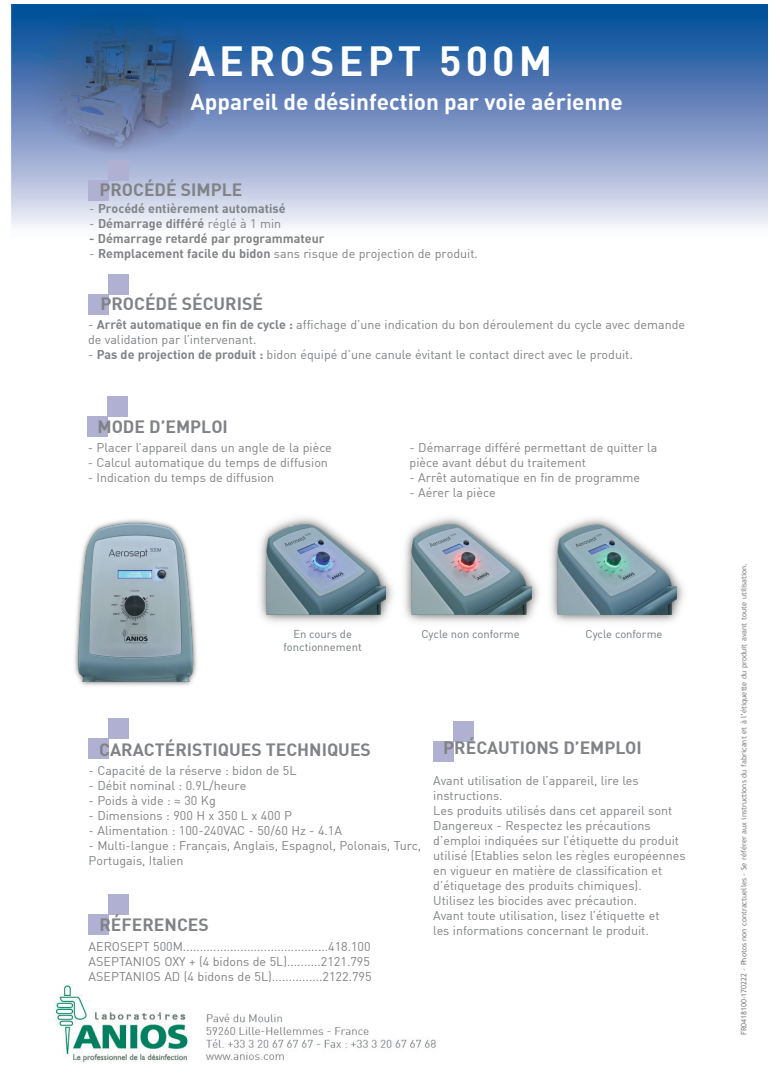
<style>
.page{position:relative;width:780px;height:1088px;background:#fff}
.page>*{position:absolute;margin:0;border:0;box-sizing:border-box;transform-origin:0 0}
.t1{font:700 41.25px "DIN";letter-spacing:.1em;color:#fff}
.t2{font:700 22.5px "DIN";color:#fff}
.t3{font:700 17.5px "DIN";color:#808285}
.t4{font:12.5px/15px "DIN";color:#808285}
.t5{font:700 12.5px "DIN";color:#808285}
.t6{font:11.25px/13.5px "DIN";color:#737a7e;text-align:center}
.t7{font:7.5px "Trebuchet MS";color:#808285}
.s1{font-weight:400}
.s2{font-weight:700}
.s3{font-size:13.75px}
</style>
<div class="page">
<img style="left:11px;top:5px;width:756px;height:1057px">
<div style="left:88px;top:180px;width:21px;height:20px;background:#afb0d2"></div>
<div style="left:109px;top:160px;width:20px;height:20px;background:#afb0d2"></div>
<div style="left:88px;top:417px;width:20px;height:20px;background:#afb0d2"></div>
<div style="left:108px;top:397px;width:20px;height:20px;background:#afb0d2"></div>
<div style="left:89px;top:914px;width:20px;height:20px;background:#afb0d2"></div>
<div style="left:109px;top:894px;width:20px;height:20px;background:#afb0d2"></div>
<div style="left:89px;top:294px;width:20px;height:20px;background:#afb0d2"></div>
<div style="left:109px;top:274px;width:20px;height:20px;background:#afb0d2"></div>
<div style="left:433px;top:741px;width:20px;height:20px;background:#afb0d2"></div>
<div style="left:453px;top:721px;width:20px;height:20px;background:#afb0d2"></div>
<div style="left:88px;top:738px;width:20px;height:20px;background:#afb0d2"></div>
<div style="left:108px;top:718px;width:20px;height:20px;background:#afb0d2"></div>
<img style="left:63px;top:508px;width:147px;height:181px">
<img style="left:249px;top:508px;width:145px;height:122px">
<img style="left:394px;top:508px;width:152px;height:122px">
<img style="left:540px;top:508px;width:151px;height:121px">
<h1 class="t1" style="left:189px;top:34px;width:365px">AEROSEPT 500M</h1>
<h2 class="t2" style="left:190px;top:87px;width:433px">Appareil de désinfection par voie aérienne</h2>
<h3 class="t3" style="left:99px;top:178px;width:144px">PROCÉDÉ SIMPLE</h3>
<p class="t5" style="left:89px;top:200px;width:198px"><span class="s1">-</span> Procédé entièrement automatisé</p>
<p class="t5" style="left:89px;top:215px;width:193px"><span class="s1">-</span> Démarrage différé <span class="s1">réglé à 1 min</span></p>
<p class="t5" style="left:89px;top:230px;width:237px">- Démarrage retardé par programmateur</p>
<p class="t4" style="left:89px;top:246px;width:390px">- <span class="s2">Remplacement facile du bidon</span> sans risque de projection de produit.</p>
<h3 class="t3" style="left:100px;top:293px;width:164px">PROCÉDÉ SÉCURISÉ</h3>
<p class="t4" style="left:88px;top:317px;width:598px">- <span class="s2">Arrêt automatique en fin de cycle :</span> affichage d’une indication du bon déroulement du cycle avec demande de validation par l’intervenant.</p>
<p class="t4" style="left:88px;top:347px;width:546px">- <span class="s2">Pas de projection de produit :</span> bidon équipé d’une canule évitant le contact direct avec le produit<span class="s3">.</span></p>
<h3 class="t3" style="left:97px;top:415px;width:132px">MODE D’EMPLOI</h3>
<p class="t4" style="left:88px;top:439px;width:246px">- Placer l’appareil dans un angle de la pièce</p>
<p class="t4" style="left:88px;top:454px;width:242px">- Calcul automatique du temps de diffusion</p>
<p class="t4" style="left:88px;top:469px;width:188px">- Indication du temps de diffusion</p>
<p class="t4" style="left:409px;top:439px;width:249px">- Démarrage différé permettant de quitter la pièce avant début du traitement</p>
<p class="t4" style="left:409px;top:469px;width:232px">- Arrêt automatique en fin de programme</p>
<p class="t4" style="left:409px;top:484px;width:88px">- Aérer la pièce</p>
<p class="t6" style="left:283px;top:627px;width:80px">En cours de fonctionnement</p>
<p class="t6" style="left:421px;top:626px;width:100px">Cycle non conforme</p>
<p class="t6" style="left:585px;top:626px;width:78px">Cycle conforme</p>
<h3 class="t3" style="left:99px;top:738px;width:273px">CARACTÉRISTIQUES TECHNIQUES</h3>
<p class="t4" style="left:89px;top:763px;width:209px">- Capacité de la réserve : bidon de 5L</p>
<p class="t4" style="left:89px;top:778px;width:159px">- Débit nominal : 0.9L/heure</p>
<p class="t4" style="left:89px;top:793px;width:129px">- Poids à vide : ≈ 30 Kg</p>
<p class="t4" style="left:89px;top:808px;width:205px">- Dimensions : 900 H x 350 L x 400 P</p>
<p class="t4" style="left:89px;top:823px;width:255px">- Alimentation : 100-240VAC - 50/60 Hz - 4.1A</p>
<p class="t4" style="left:89px;top:838px;width:334px">- Multi-langue : Français, Anglais, Espagnol, Polonais, Turc,<br>Portugais, Italien</p>
<h3 class="t3" style="left:99px;top:913px;width:111px">RÉFERENCES</h3>
<p class="t4" style="left:89px;top:938px;width:284px">AEROSEPT 500 M...........................................418.100<br>ASEPTANIOS OXY + (4 bidons de 5L)..........2121.795<br>ASEPTANIOS AD (4 bidons de 5L)...............2122.795</p>
<h3 class="t3" style="left:443px;top:736px;width:200px">PRÉCAUTIONS D’EMPLOI</h3>
<p class="t4" style="left:433px;top:773px;width:254px">Avant utilisation de l’appareil, lire les instructions.<br>Les produits utilisés dans cet appareil sont Dangereux - Respectez les précautions d’emploi indiquées sur l’étiquette du produit utilisé (Etablies selon les règles européennes en vigueur en matière de classification et d’étiquetage des produits chimiques).<br>Utilisez les biocides avec précaution.<br>Avant toute utilisation, lisez l’étiquette et<br>les informations concernant le produit.</p>
<p class="t7" style="left:739px;top:1035px;width:474px;rotate:-90deg">FR0418100-170222 - Photos non contractuelles - Se référer aux instructions du fabricant et à l’étiquette du produit avant toute utilisation.</p>
</div>
